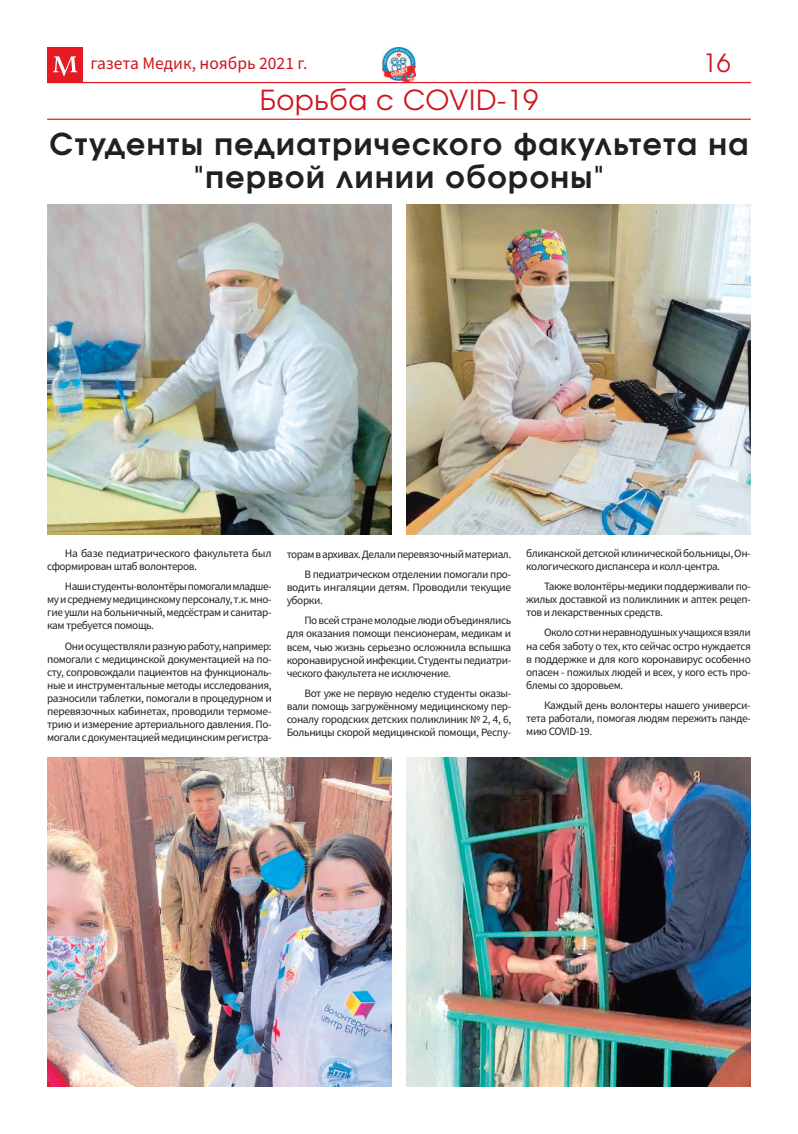
<style>
.page{position:relative;width:798px;height:1134px;background:#fff}
.page>*{position:absolute;margin:0;border:0;box-sizing:border-box;transform-origin:0 0}
.t1{font:700 30px/32.5px "Evolventa";letter-spacing:.05em;color:#231f20;text-align:center}
.t2{font:27.5px "Evolventa";letter-spacing:.025em;color:#cd151d}
.t3{font:25px "Evolventa";color:#cd151d}
.t4{font:17.5px "Source Sans Pro";color:#cd151d}
.t5{font:11.25px/13.1px "Source Sans Pro";letter-spacing:-.035em;color:#231f20;text-align:justify}
</style>
<div class="page">
<div style="left:47px;top:47px;width:36px;height:36px;background:#e51a23"></div>
<svg style="left:53px;top:56px;width:24px;height:21px"></svg>
<hr style="left:47px;top:82px;width:703px;height:1px;background:#e51a23">
<hr style="left:47px;top:119px;width:703px;height:1px;background:#e51a23">
<img style="left:47px;top:204px;width:345px;height:330px">
<img style="left:47px;top:757px;width:345px;height:330px">
<img style="left:406px;top:204px;width:344px;height:330px">
<img style="left:406px;top:757px;width:344px;height:330px">
<img style="left:382px;top:47px;width:34px;height:35px">
<h3 class="t4" style="left:90px;top:52px;width:218px">газета Медик, ноябрь 2021 г.</h3>
<h3 class="t3" style="left:702px;top:48px;width:29px">16</h3>
<h2 class="t2" style="left:259px;top:83px;width:280px">Борьба с COVID-19</h2>
<h1 class="t1" style="left:49px;top:128px;width:700px">Студенты педиатрического факультета на "первой линии обороны"</h1>
<p class="t5" style="left:47px;top:546px;width:226px;text-indent:18px">На базе педиатрического факультета был сформирован штаб волонтеров.</p>
<p class="t5" style="left:47px;top:580px;width:226px;text-indent:18px">Наши студенты-волонтёры помогали младше&shy;му и среднему медицинскому персоналу, т.к. мно&shy;гие ушли на больничный, медсёстрам и санитар&shy;кам требуется помощь.</p>
<p class="t5" style="left:47px;top:639px;width:226px;text-indent:18px">Они осуществляли разную работу, например: помогали с медицинской документацией на по&shy;сту, сопровождали пациентов на функциональ&shy;ные и инструментальные методы исследования, разносили таблетки, помогали в процедурном и перевязочных кабинетах, проводили термоме&shy;трию и измерение артериального давления. По&shy;могали с документацией медицинским регистра-</p>
<p class="t5" style="left:286px;top:544px;width:226px;line-height:20.2px;text-align:right">торам в архивах. Делали перевязочный материал.<br>В педиатрическом отделении помогали про-</p>
<p class="t5" style="left:286px;top:581px;width:226px">водить ингаляции детям. Проводили текущие уборки.</p>
<p class="t5" style="left:286px;top:614px;width:226px;text-indent:18px">По всей стране молодые люди объединялись для оказания помощи пенсионерам, медикам и всем, чью жизнь серьезно осложнила вспышка коронавирусной инфекции. Студенты педиатри&shy;ческого факультета не исключение.</p>
<p class="t5" style="left:286px;top:687px;width:226px;text-indent:18px">Вот уже не первую неделю студенты оказы&shy;вали помощь загружённому медицинскому пер&shy;соналу городских детских поликлиник № 2, 4, 6, Больницы скорой медицинской помощи, Респу-</p>
<p class="t5" style="left:526px;top:546px;width:226px">бликанской детской клинической больницы, Он&shy;кологического диспансера и колл-центра.</p>
<p class="t5" style="left:526px;top:580px;width:226px;text-indent:18px">Также волонтёры-медики поддерживали по&shy;жилых доставкой из поликлиник и аптек рецеп&shy;тов и лекарственных средств.</p>
<p class="t5" style="left:526px;top:626px;width:226px;text-indent:18px">Около сотни неравнодушных учащихся взяли на себя заботу о тех, кто сейчас остро нуждается в поддержке и для кого коронавирус особенно опасен - пожилых людей и всех, у кого есть про&shy;блемы со здоровьем.</p>
<p class="t5" style="left:526px;top:699px;width:226px;text-indent:18px">Каждый день волонтеры нашего универси&shy;тета работали, помогая людям пережить панде&shy;мию COVID-19.</p>
</div>
